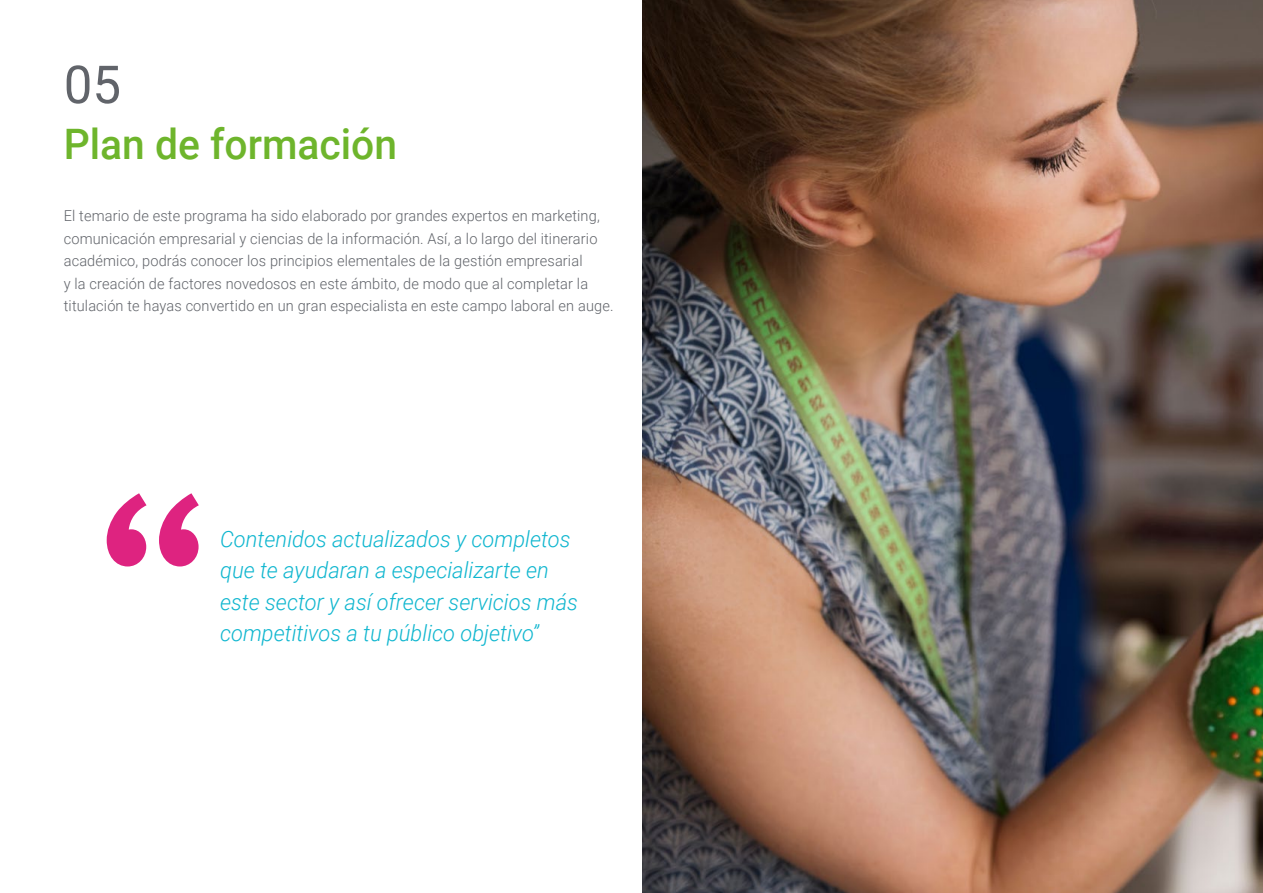
<style>
.page{position:relative;width:1263px;height:893px;background:#fff}
.page>*{position:absolute;margin:0;border:0;box-sizing:border-box;transform-origin:0 0}
.t1{font:52.5px "Roboto";color:#61646a}
.t2{font:500 42px "Roboto";color:#6eb52c}
.t3{font:italic 300 22.5px/31.5px "Roboto";color:#0fb6cf}
.t4{font:300 15px/22.5px "Roboto";letter-spacing:.01em;color:#61646a}
</style>
<div class="page">
<svg style="left:107px;top:493px;width:92px;height:73px"></svg>
<img style="left:642px;top:0;width:621px;height:893px">
<h1 class="t1" style="left:64px;top:48px;width:59px">05</h1>
<h2 class="t2" style="left:64px;top:115px;width:335px">Plan de formación</h2>
<p class="t4" style="left:64px;top:204px;width:551px">El temario de este programa ha sido elaborado por grandes expertos en marketing, comunicación empresarial y ciencias de la información. Así, a lo largo del itinerario académico, podrás conocer los principios elementales de la gestión empresarial<br>y la creación de factores novedosos en este ámbito, de modo que al completar la titulación te hayas convertido en un gran especialista en este campo laboral en auge.</p>
<h3 class="t3" style="left:220px;top:522px;width:359px">Contenidos actualizados y completos que te ayudaran a especializarte en este sector y así ofrecer servicios más competitivos a tu público objetivo”</h3>
</div>
